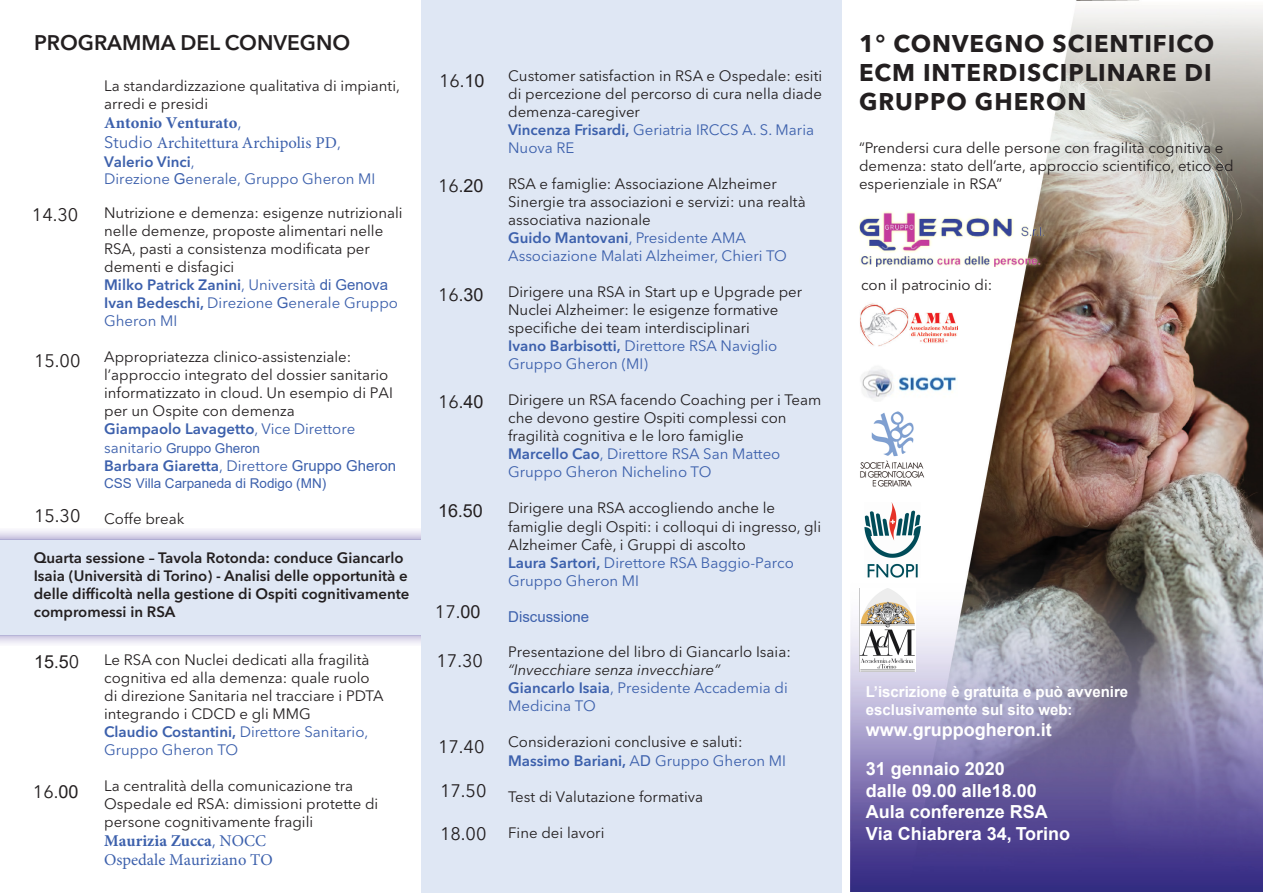
<style>
.page{position:relative;width:1263px;height:893px;background:#fff}
.page>*{position:absolute;margin:0;border:0;box-sizing:border-box;transform-origin:0 0}
.t1{font:700 24px/28.8px "Avenir Next LT Pro";letter-spacing:.04em;color:#231f20}
.t2{font:600 21px "Avenir Next LT Pro";color:#231f20}
.t3{font:700 18px/21.6px "Arial";color:#fff}
.t4{font:18px "Avenir Next LT Pro";color:#231f20}
.t5{font:18px "Arial";color:#231f20}
.t6{font:16.5px/20px "Minion Pro";color:#3c60ac}
.t7{font:15px/18px "Avenir Next LT Pro";color:#231f20}
.t8{font:600 15px/18px "Avenir Next LT Pro";color:#231f20}
.t9{font:700 15px/18px "Arial";color:#fff}
.t10{font:15px/17.5px "Avenir Next LT Pro";color:#3c60ac}
.t11{font:600 15px "Avenir Next LT Pro";color:#3c60ac}
.t12{font:15px "Arial";color:#3c60ac}
.t13{font:13.5px "Arial";color:#3c60ac}
.s1{font-weight:700}
.s2{font-family:"Avenir Next LT Pro"}
.s3{font-family:"Avenir Next LT Pro";font-size:15px}
.s4{font-weight:600}
.s5{font-family:"Arial"}
.s6{font-weight:600;color:#3c60ac}
.s7{color:#3c60ac}
.s8{font-family:"Arial";color:#3c60ac}
.s9{font-weight:400}
.s10{font-family:"Arial";font-weight:400}
.s11{font-style:italic}
</style>
<div class="page">
<img style="left:850px;top:10px;width:413px;height:882px">
<div style="left:421px;top:0;width:421px;height:893px;background:#dfe7f4"></div>
<div style="left:0;top:539px;width:421px;height:96px;background:#dfe7f4"></div>
<img style="left:859px;top:210px;width:189px;height:60px">
<img style="left:859px;top:303px;width:99px;height:48px">
<img style="left:858px;top:409px;width:71px;height:82px">
<img style="left:858px;top:360px;width:101px;height:42px">
<img style="left:859px;top:498px;width:65px;height:85px">
<img style="left:860px;top:589px;width:55px;height:83px">
<p class="t2" style="left:34px;top:30px;width:318px">PROGRAMMA DEL CONVEGNO</p>
<p class="t4" style="left:32px;top:204px;width:48px">14.30</p>
<p class="t4" style="left:34px;top:350px;width:48px">15.00</p>
<p class="t4" style="left:34px;top:505px;width:48px">15.30</p>
<p class="t7" style="left:104px;top:76px;width:297px">La standardizzazione qualitativa di impianti, arredi e presidi</p>
<p class="t6" style="left:104px;top:113px;width:238px"><span class="s1">Antonio Venturato</span><span class="s2">,<br>Studio</span> Architettura Archipolis PD<span class="s3">,</span></p>
<p class="t10" style="left:104px;top:153px;width:273px"><span class="s4">Valerio Vinci</span>,<br>Direzione <span class="s5">G</span>enerale, Gruppo Gheron MI</p>
<p class="t7" style="left:104px;top:204px;width:300px">Nutrizione e demenza: esigenze nutrizionali nelle demenze, proposte alimentari nelle RSA, pasti a consistenza modificata per dementi e disfagici<br><span class="s6">Milko Patrick Zanini</span><span class="s7">, Università</span> <span class="s8">di Genova </span><span class="s6">Ivan Bedeschi,</span> <span class="s7">Direzione</span> <span class="s8">G</span><span class="s7">enerale Gruppo Gheron MI</span></p>
<p class="t7" style="left:104px;top:348px;width:290px">Appropriatezza clinico-assistenziale: l’approccio integrato del dossier sanitario informatizzato in cloud. Un esempio di PAI per un Ospite con demenza<br><span class="s6">Giampaolo Lavagetto</span><span class="s7">, Vice Direttore</span></p>
<p class="t13" style="left:104px;top:438px;width:157px"><span class="s3">sanitario</span> Gruppo Gheron</p>
<p class="t11" style="left:104px;top:457px;width:293px">Barbara Giaretta<span class="s9">, Direttore</span> <span class="s10">Gruppo Gheron</span></p>
<p class="t13" style="left:104px;top:474px;width:224px">CSS Villa Carpaneda di Rodigo (MN)</p>
<p class="t7" style="left:104px;top:510px;width:82px">Coffe break</p>
<p class="t8" style="left:34px;top:549px;width:377px">Quarta sessione – Tavola Rotonda: conduce Giancarlo Isaia (Università di Torino) - Analisi delle opportunità e delle difficoltà nella gestione di Ospiti cognitivamente compromessi in RSA</p>
<p class="t5" style="left:34px;top:650px;width:47px">15<span class="s2">.</span>5<span class="s2">0</span></p>
<p class="t4" style="left:33px;top:781px;width:47px">16.<span class="s5">00</span></p>
<p class="t7" style="left:104px;top:651px;width:281px">Le RSA con Nuclei dedicati alla fragilità cognitiva ed alla demenza: quale ruolo di direzione Sanitaria nel tracciare i PDTA integrando i CDCD e gli MMG<br><span class="s6">Claudio Costantini,</span> <span class="s7">Direttore Sanitario, Gruppo Gheron TO</span></p>
<p class="t7" style="left:104px;top:777px;width:276px">La centralità della comunicazione tra<br>Ospedale ed RSA: dimissioni protette di persone cognitivamente fragili</p>
<p class="t6" style="left:104px;top:831px;width:170px;line-height:19.2px"><span class="s1">Maurizia Zucca</span><span class="s2">,</span> NOCC<br>Ospedale Mauriziano TO</p>
<p class="t4" style="left:439px;top:70px;width:47px">16.<span class="s5">10</span></p>
<p class="t4" style="left:438px;top:175px;width:47px">16.<span class="s5">20</span></p>
<p class="t4" style="left:438px;top:284px;width:47px">16.<span class="s5">30</span></p>
<p class="t4" style="left:438px;top:391px;width:47px">16.<span class="s5">40</span></p>
<p class="t5" style="left:438px;top:498px;width:46px">16<span class="s2">.</span>50</p>
<p class="t4" style="left:435px;top:601px;width:47px">17.<span class="s5">00</span></p>
<p class="t4" style="left:436px;top:650px;width:48px">17.30</p>
<p class="t4" style="left:438px;top:736px;width:48px">17.40</p>
<p class="t4" style="left:440px;top:780px;width:48px">17.50</p>
<p class="t4" style="left:440px;top:823px;width:48px">18.00</p>
<p class="t7" style="left:508px;top:67px;width:315px">Customer satisfaction in RSA e Ospedale: esiti di percezione del percorso di cura nella diade demenza-caregiver<br><span class="s6">Vincenza Frisardi,</span> <span class="s7">Geriatria IRCCS A. S. Maria Nuova RE</span></p>
<p class="t7" style="left:508px;top:175px;width:299px">RSA e famiglie: Associazione Alzheimer Sinergie tra associazioni e servizi: una realtà associativa nazionale<br><span class="s6">Guido Mantovani</span><span class="s7">, Presidente AMA Associazione Malati Alzheimer, Chieri TO</span></p>
<p class="t7" style="left:508px;top:283px;width:296px">Dirigere una RSA in Start up e Upgrade per Nuclei Alzheimer: le esigenze formative specifiche dei team interdisciplinari<br><span class="s6">Ivano Barbisotti,</span> <span class="s7">Direttore RSA Naviglio Gruppo Gheron (MI)</span></p>
<p class="t7" style="left:508px;top:391px;width:315px">Dirigere un RSA facendo Coaching per i Team che devono gestire Ospiti complessi con fragilità cognitiva e le loro famiglie<br><span class="s6">Marcello Cao</span><span class="s7">, Direttore RSA San Matteo Gruppo Gheron Nichelino TO</span></p>
<p class="t7" style="left:508px;top:499px;width:314px">Dirigere una RSA accogliendo anche le famiglie degli Ospiti: i colloqui di ingresso, gli Alzheimer Cafè, i Gruppi di ascolto<br><span class="s6">Laura Sartori,</span> <span class="s7">Direttore RSA Baggio-Parco Gruppo Gheron MI</span></p>
<p class="t12" style="left:508px;top:606px;width:82px">Discussione</p>
<p class="t7" style="left:508px;top:643px;width:284px">Presentazione del libro di Giancarlo Isaia: <span class="s11">“Invecchiare senza invecchiare”<br></span><span class="s6">Giancarlo Isaia</span><span class="s7">, Presidente Accademia di Medicina TO</span></p>
<p class="t7" style="left:508px;top:733px;width:279px;line-height:18.5px">Considerazioni conclusive e saluti:<br><span class="s6">Massimo Bariani,</span> <span class="s7">A</span><span class="s8">D</span> <span class="s7">Gruppo Gheron MI</span></p>
<p class="t7" style="left:508px;top:788px;width:196px">Test di Valutazione formativa</p>
<p class="t7" style="left:508px;top:824px;width:98px">Fine dei lavori</p>
<p class="t1" style="left:859px;top:29px;width:357px">1° CONVEGNO SCIENTIFICO</p>
<p class="t1" style="left:859px;top:58px;width:354px">ECM INTERDISCIPLINARE DI<br>GRUPPO GHERON</p>
<p class="t7" style="left:859px;top:139px;width:376px">“Prendersi cura delle persone con fragilità cognitiva e demenza: stato dell’arte, approccio scientifico, etico ed esperienziale in RSA”</p>
<p class="t7" style="left:861px;top:276px;width:133px">con il patrocinio di:</p>
<p class="t9" style="left:866px;top:683px;width:264px">L’iscrizione è gratuita e può avvenire esclusivamente sul sito web:</p>
<p class="t3" style="left:866px;top:719px;width:188px">www.gruppogheron.it</p>
<p class="t3" style="left:866px;top:758px;width:206px">31 gennaio 2020<br>dalle 09.00 alle18.00<br>Aula conferenze RSA<br>Via Chiabrera 34, Torino</p>
</div>
